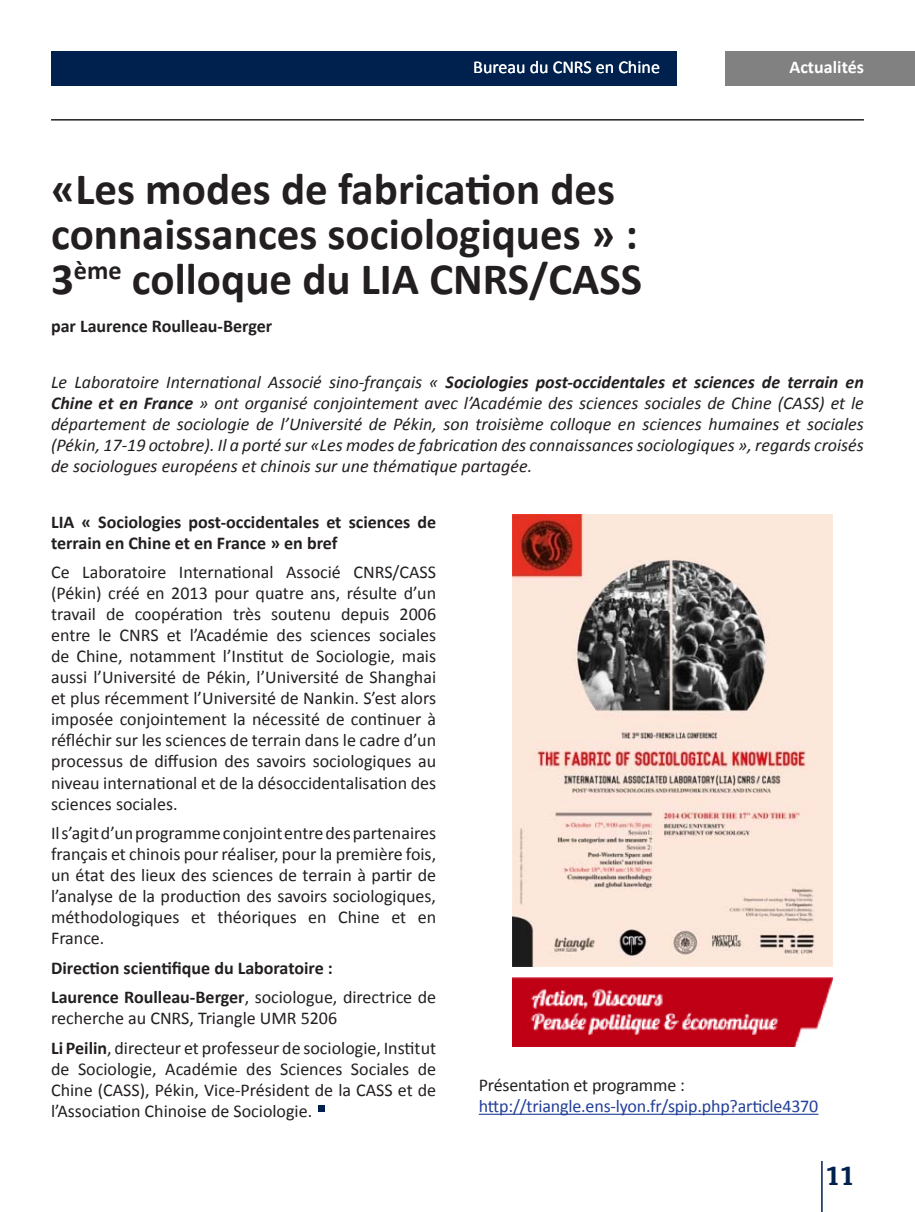
<style>
.page{position:relative;width:915px;height:1212px;background:#fff}
.page>*{position:absolute;margin:0;border:0;box-sizing:border-box;transform-origin:0 0}
.t1{font:700 45px "Calibri";color:#231f20}
.t2{font:700 30px "Oranda BT";color:#00214d}
.t3{font:18px/21px "Calibri";color:#231f20;text-align:justify}
.t4{font:italic 18px/21px "Calibri";color:#231f20;text-align:justify}
.t5{font:700 18px/21px "Calibri";color:#231f20}
.t6{font:18px "Calibri";letter-spacing:-.01em;color:#223f99}
.t7{font:18px "Calibri";color:#fff}
.t8{font:700 18px "Calibri";color:#fff}
.s1{font-weight:700}
</style>
<div class="page">
<hr style="left:820px;top:1161px;width:2px;height:51px;background:#00214d">
<div style="left:51px;top:51px;width:625px;height:34px;background:#00214d"></div>
<hr style="left:51px;top:119px;width:812px;height:2px;background:#231f20">
<div style="left:725px;top:51px;width:189px;height:34px;background:#818181"></div>
<hr style="left:478px;top:1114px;width:340px;height:1px;background:#223f99">
<img style="left:512px;top:515px;width:319px;height:451px">
<img style="left:512px;top:977px;width:319px;height:70px">
<svg style="left:318px;top:1106px;width:6px;height:6px"></svg>
<p class="t7" style="left:473px;top:56px;width:188px">Bureau du CNRS en Chine</p>
<p class="t8" style="left:789px;top:56px;width:76px">Actualités</p>
<p class="t1" style="left:51px;top:160px;width:565px">«Les modes de fabrication des</p>
<p class="t1" style="left:51px;top:205px;width:588px">connaissances sociologiques » :</p>
<p class="t1" style="left:51px;top:250px;width:592px">3<sup>ème</sup> colloque du LIA CNRS/CASS</p>
<p class="t5" style="left:51px;top:315px;width:222px">par Laurence Roulleau-Berger</p>
<p class="t4" style="left:51px;top:371px;width:814px">Le Laboratoire International Associé sino-français « <span class="s1">Sociologies post-occidentales et sciences de terrain en Chine et en France</span> » ont organisé conjointement avec l’Académie des sciences sociales de Chine (CASS) et le département de sociologie de l’Université de Pékin, son troisième colloque en sciences humaines et sociales (Pékin, 17-19 octobre). Il a porté sur «Les modes de fabrication des connaissances sociologiques », regards croisés de sociologues européens et chinois sur une thématique partagée.</p>
<p class="t5" style="left:51px;top:511px;width:386px">LIA « Sociologies post-occidentales et sciences de terrain en Chine et en France » en bref</p>
<p class="t3" style="left:51px;top:562px;width:386px">Ce Laboratoire International Associé CNRS/CASS (Pékin) créé en 2013 pour quatre ans, résulte d’un travail de coopération très soutenu depuis 2006 entre le CNRS et l’Académie des sciences sociales de Chine, notamment l’Institut de Sociologie, mais aussi l’Université de Pékin, l’Université de Shanghai et plus récemment l’Université de Nankin. S’est alors imposée conjointement la nécessité de continuer à réfléchir sur les sciences de terrain dans le cadre d’un processus de diffusion des savoirs sociologiques au niveau international et de la désoccidentalisation des sciences sociales.</p>
<p class="t3" style="left:51px;top:822px;width:386px">Il s’agit d’un programme conjoint entre des partenaires français et chinois pour réaliser, pour la première fois, un état des lieux des sciences de terrain à partir de l’analyse de la production des savoirs sociologiques, méthodologiques et théoriques en Chine et en France.</p>
<p class="t5" style="left:51px;top:957px;width:283px">Direction scientifique du Laboratoire :</p>
<p class="t3" style="left:51px;top:986px;width:386px"><span class="s1">Laurence Roulleau-Berger</span>, sociologue, directrice de recherche au CNRS, Triangle UMR 5206</p>
<p class="t3" style="left:51px;top:1037px;width:386px"><span class="s1">Li Peilin</span>, directeur et professeur de sociologie, Institut de Sociologie, Académie des Sciences Sociales de Chine (CASS), Pékin, Vice-Président de la CASS et de l’Association Chinoise de Sociologie.</p>
<p class="t3" style="left:478px;top:1075px;width:207px">Présentation et programme :</p>
<p class="t6" style="left:478px;top:1095px;width:341px">http://triangle.ens-lyon.fr/spip.php?article4370</p>
<h2 class="t2" style="left:825px;top:1158px;width:31px">11</h2>
</div>
